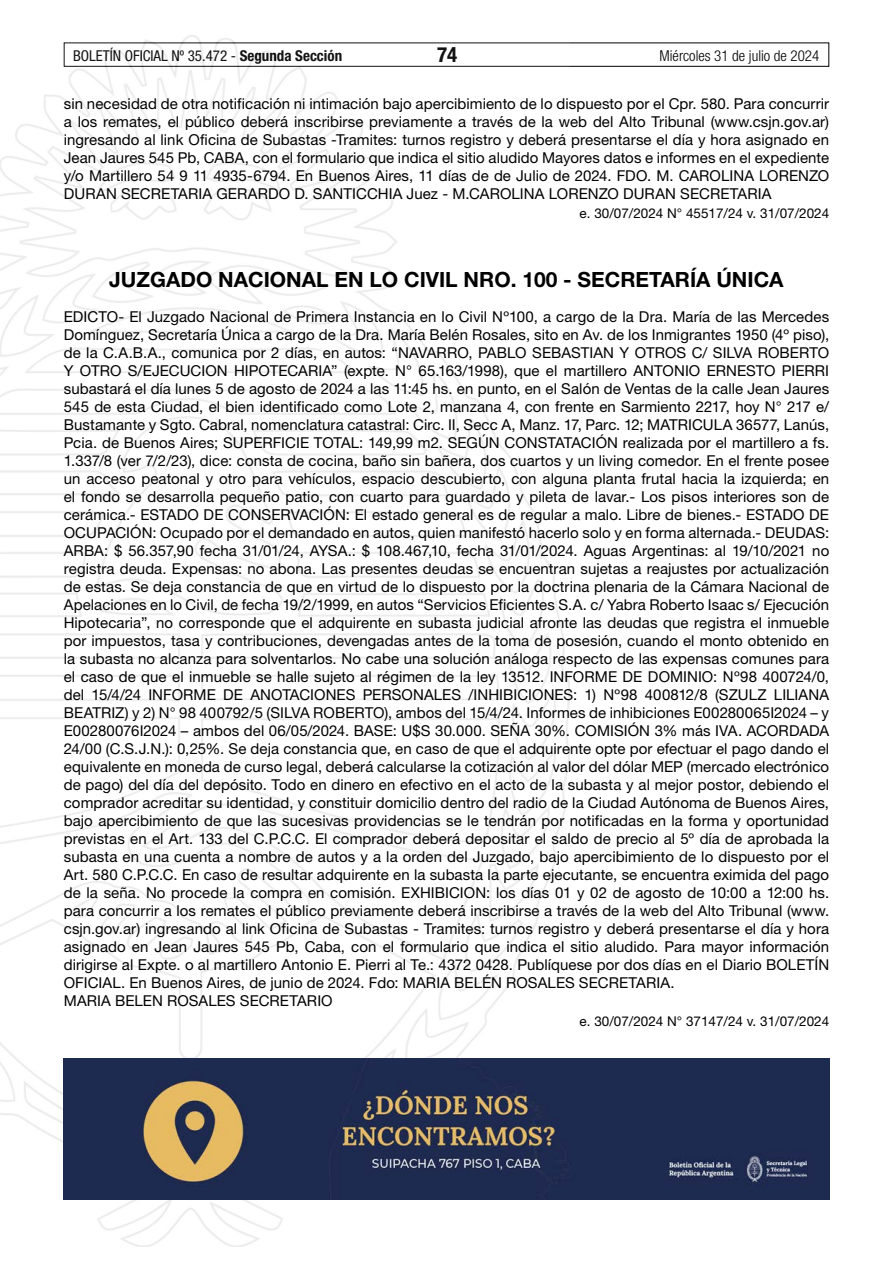
<style>
.page{position:relative;width:893px;height:1263px;background:#fff}
.page>*{position:absolute;margin:0;border:0;box-sizing:border-box;transform-origin:0 0}
.t1{font:700 21px "Helvetica Neue LT Std";color:#000}
.t2{font:700 condensed 21px "Helvetica Neue LT Std";color:#000}
.t3{font:15px/18px "Helvetica Neue LT Std";letter-spacing:.005em;color:#000;text-align:justify}
.t4{font:condensed 15px "Helvetica Neue LT Std";color:#000}
.t5{font:300 condensed 15px "Helvetica Neue LT Std";color:#000}
.t6{font:13.5px "Helvetica Neue LT Std";color:#000}
.s1{font-weight:700}
</style>
<div class="page">
<div style="left:64px;top:43px;width:765px;height:24px;border:1px solid #000"></div>
<img style="left:0;top:35px;width:569px;height:1211px">
<img style="left:64px;top:1059px;width:765px;height:140px">
<p class="t4" style="left:73px;top:47px;width:271px">BOLETÍN OFICIAL Nº 35.472 - <span class="s1">Segunda Sección</span></p>
<h1 class="t2" style="left:437px;top:42px;width:22px">74</h1>
<p class="t5" style="left:660px;top:47px;width:161px">Miércoles 31 de julio de 2024</p>
<p class="t3" style="left:64px;top:94px;width:767px">sin necesidad de otra notificación ni intimación bajo apercibimiento de lo dispuesto por el Cpr. 580. Para concurrir a los remates, el público deberá inscribirse previamente a través de la web del Alto Tribunal (www.csjn.gov.ar) ingresando al link Oficina de Subastas -Tramites: turnos registro y deberá presentarse el día y hora asignado en Jean Jaures 545 Pb, CABA, con el formulario que indica el sitio aludido Mayores datos e informes en el expediente y/o Martillero 54 9 11 4935-6794. En Buenos Aires, 11 días de de Julio de 2024. FDO. M. CAROLINA LORENZO DURAN SECRETARIA GERARDO D. SANTICCHIA Juez - M.CAROLINA LORENZO DURAN SECRETARIA</p>
<p class="t6" style="left:580px;top:205px;width:251px">e. 30/07/2024 N° 45517/24 v. 31/07/2024</p>
<h1 class="t1" style="left:109px;top:267px;width:676px">JUZGADO NACIONAL EN LO CIVIL NRO. 100 - SECRETARÍA ÚNICA</h1>
<p class="t3" style="left:64px;top:308px;width:767px;text-align:left">EDICTO- El Juzgado Nacional de Primera Instancia en lo Civil Nº100, a cargo de la Dra. María de las Mercedes Domínguez, Secretaría Única a cargo de la Dra. María Belén Rosales, sito en Av. de los Inmigrantes 1950 (4º piso), de la C.A.B.A., comunica por 2 días, en autos: “NAVARRO, PABLO SEBASTIAN Y OTROS C/ SILVA ROBERTO Y OTRO S/EJECUCION HIPOTECARIA” (expte. N° 65.163/1998), que el martillero ANTONIO ERNESTO PIERRI subastará el día lunes 5 de agosto de 2024 a las 11:45 hs. en punto, en el Salón de Ventas de la calle Jean Jaures 545 de esta Ciudad, el bien identificado como Lote 2, manzana 4, con frente en Sarmiento 2217, hoy N° 217 e/ Bustamante y Sgto. Cabral, nomenclatura catastral: Circ. II, Secc A, Manz. 17, Parc. 12; MATRICULA 36577, Lanús, Pcia. de Buenos Aires; SUPERFICIE TOTAL: 149,99 m2. SEGÚN CONSTATACIÓN realizada por el martillero a fs.<br>1.337/8 (ver 7/2/23), dice: consta de cocina, baño sin bañera, dos cuartos y un living comedor. En el frente posee un acceso peatonal y otro para vehículos, espacio descubierto, con alguna planta frutal hacia la izquierda; en el fondo se desarrolla pequeño patio, con cuarto para guardado y pileta de lavar.- Los pisos interiores son de cerámica.- ESTADO DE CONSERVACIÓN: El estado general es de regular a malo. Libre de bienes.- ESTADO DE OCUPACIÓN: Ocupado por el demandado en autos, quien manifestó hacerlo solo y en forma alternada.- DEUDAS:<br>ARBA: $ 56.357,90 fecha 31/01/24, AYSA.: $ 108.467,10, fecha 31/01/2024. Aguas Argentinas: al 19/10/2021 no registra deuda. Expensas: no abona. Las presentes deudas se encuentran sujetas a reajustes por actualización de estas. Se deja constancia de que en virtud de lo dispuesto por la doctrina plenaria de la Cámara Nacional de Apelaciones en lo Civil, de fecha 19/2/1999, en autos “Servicios Eficientes S.A. c/ Yabra Roberto Isaac s/ Ejecución Hipotecaria”, no corresponde que el adquirente en subasta judicial afronte las deudas que registra el inmueble por impuestos, tasa y contribuciones, devengadas antes de la toma de posesión, cuando el monto obtenido en la subasta no alcanza para solventarlos. No cabe una solución análoga respecto de las expensas comunes para el caso de que el inmueble se halle sujeto al régimen de la ley 13512. INFORME DE DOMINIO: Nº98 400724/0, del 15/4/24 INFORME DE ANOTACIONES PERSONALES /INHIBICIONES: 1) Nº98 400812/8 (SZULZ LILIANA BEATRIZ) y 2) N° 98 400792/5 (SILVA ROBERTO), ambos del 15/4/24. Informes de inhibiciones E00280065I2024 – y E00280076I2024 – ambos del 06/05/2024. BASE: U$S 30.000. SEÑA 30%. COMISIÓN 3% más IVA. ACORDADA 24/00 (C.S.J.N.): 0,25%. Se deja constancia que, en caso de que el adquirente opte por efectuar el pago dando el equivalente en moneda de curso legal, deberá calcularse la cotización al valor del dólar MEP (mercado electrónico de pago) del día del depósito. Todo en dinero en efectivo en el acto de la subasta y al mejor postor, debiendo el comprador acreditar su identidad, y constituir domicilio dentro del radio de la Ciudad Autónoma de Buenos Aires, bajo apercibimiento de que las sucesivas providencias se le tendrán por notificadas en la forma y oportunidad previstas en el Art. 133 del C.P.C.C. El comprador deberá depositar el saldo de precio al 5º día de aprobada la subasta en una cuenta a nombre de autos y a la orden del Juzgado, bajo apercibimiento de lo dispuesto por el Art. 580 C.P.C.C. En caso de resultar adquirente en la subasta la parte ejecutante, se encuentra eximida del pago de la seña. No procede la compra en comisión. EXHIBICION: los días 01 y 02 de agosto de 10:00 a 12:00 hs. para concurrir a los remates el público previamente deberá inscribirse a través de la web del Alto Tribunal (www. csjn.gov.ar) ingresando al link Oficina de Subastas - Tramites: turnos registro y deberá presentarse el día y hora asignado en Jean Jaures 545 Pb, Caba, con el formulario que indica el sitio aludido. Para mayor información dirigirse al Expte. o al martillero Antonio E. Pierri al Te.: 4372 0428. Publíquese por dos días en el Diario BOLETÍN OFICIAL. En Buenos Aires, de junio de 2024. Fdo: MARIA BELÉN ROSALES SECRETARIA.<br>MARIA BELEN ROSALES SECRETARIO</p>
<p class="t6" style="left:580px;top:1013px;width:251px">e. 30/07/2024 N° 37147/24 v. 31/07/2024</p>
</div>
